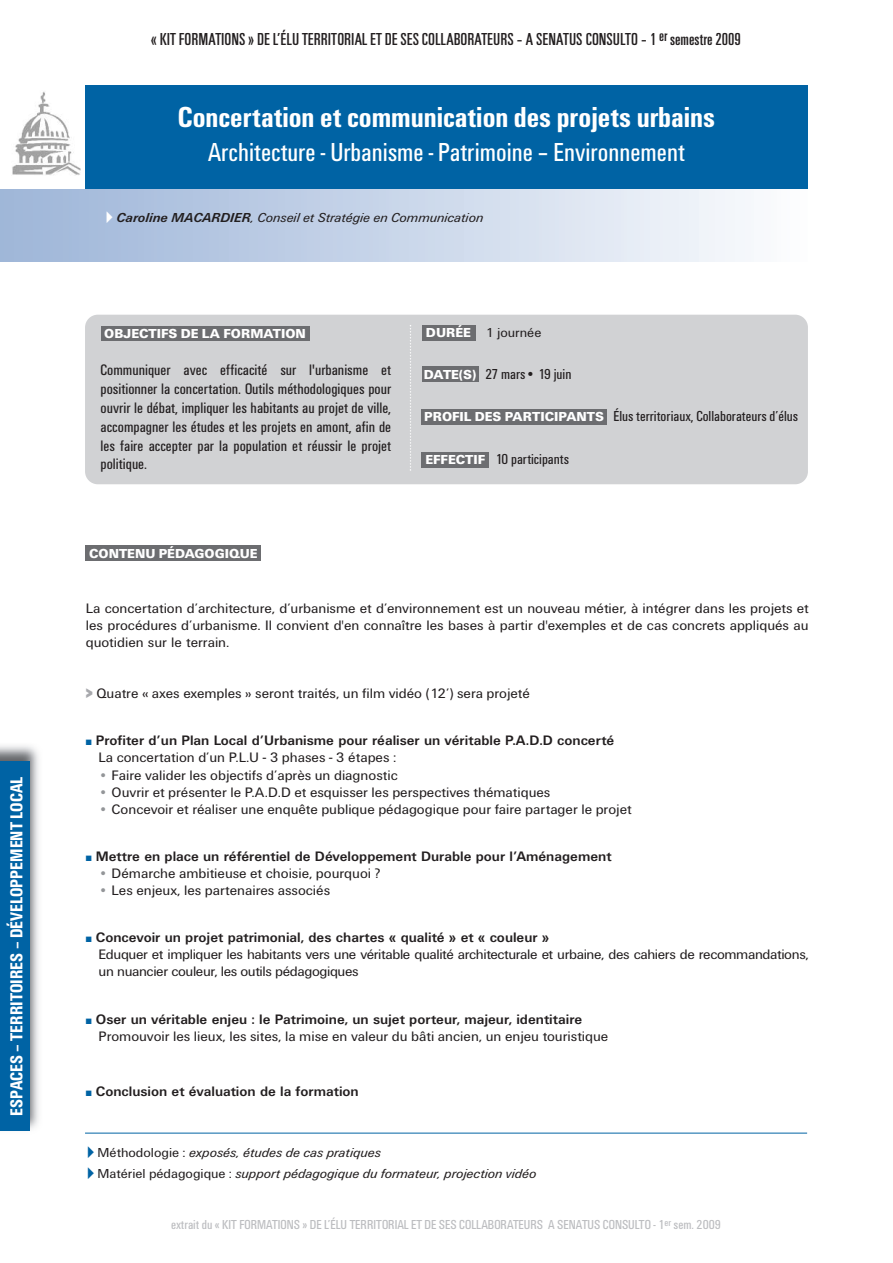
<style>
.page{position:relative;width:893px;height:1263px;background:#fff}
.page>*{position:absolute;margin:0;border:0;box-sizing:border-box;transform-origin:0 0}
.t1{font:700 condensed 30px "Unitus T";color:#fff}
.t2{font:condensed 27px "Unitus T";color:#fff}
.t3{font:condensed 18px "Unitus T";color:#231f20}
.t4{font:700 condensed 18px "Unitus T";color:#fff}
.t5{font:condensed 15.75px/18.9px "Unitus T";color:#231f20;text-align:justify}
.t6{font:condensed 15px "Unitus T";color:#231f20}
.t7{font:14.25px/17.1px "Unitus T";color:#231f20;text-align:justify}
.t8{font:700 14.25px "Unitus T";color:#231f20}
.t9{font:14.25px/17.1px "Unitus T";letter-spacing:-.025em;color:#231f20}
.t10{font:italic 13.5px "Unitus T";color:#231f20}
.t11{font:condensed 13.5px "Unitus T";color:#bcbdc0}
.t12{font:900 13.5px "Unitus T";color:#fff}
.t13{font:13.5px "Unitus T";color:#231f20}
.s1{font-family:"European Pi Three";font-style:normal;color:#fff}
.s2{font-weight:700}
.s3{font-weight:800;color:#a8a9ad}
.s4{color:#939598}
.s5{font-family:"European Pi Three";font-style:normal;color:#0063a4}
.s6{font-style:normal}
</style>
<div class="page">
<img style="left:0;top:745px;width:39px;height:384px">
<div style="left:0;top:761px;width:30px;height:370px;background:#0063a4"></div>
<div style="left:0;top:189px;width:808px;height:72px;background:linear-gradient(to right,#9cb4d7,#fbfcfe)"></div>
<div style="left:85px;top:315px;width:723px;height:169px;background:#d1d2d4;border-radius:13px"></div>
<div style="left:85px;top:85px;width:723px;height:104px;background:#0063a4"></div>
<div style="left:101px;top:327px;width:209px;height:14px;background:#6c6d70"></div>
<div style="left:422px;top:366px;width:57px;height:16px;background:#6c6d70"></div>
<div style="left:422px;top:325px;width:53px;height:15px;background:#6c6d70"></div>
<div style="left:422px;top:452px;width:67px;height:16px;background:#6c6d70"></div>
<div style="left:422px;top:409px;width:185px;height:16px;background:#6c6d70"></div>
<div style="left:86px;top:545px;width:175px;height:16px;background:#6c6d70"></div>
<svg style="left:410px;top:325px;width:1px;height:146px"></svg>
<img style="left:12px;top:91px;width:69px;height:84px">
<hr style="left:85px;top:1133px;width:722px;height:1px;background:#0063a4">
<p class="t4" style="left:6px;top:1115px;width:340px;rotate:-90deg">ESPACES – TERRITOIRES – DÉVELOPPEMENT LOCAL</p>
<p class="t3" style="left:151px;top:28px;width:591px">« KIT FORMATIONS » DE L’ÉLU TERRITORIAL ET DE SES COLLABORATEURS – A SENATUS CONSULTO– 1 <sup>er</sup> semestre2009</p>
<h1 class="t1" style="left:178px;top:99px;width:539px">Concertation et communication des projets urbains</h1>
<h2 class="t2" style="left:208px;top:136px;width:478px">Architecture - Urbanisme - Patrimoine – Environnement</h2>
<p class="t10" style="left:106px;top:209px;width:379px"><span class="s1">-</span> <span class="s2">Caroline MACARDIER</span>, Conseil et Stratégie en Communication</p>
<p class="t12" style="left:426px;top:325px;width:47px">DURÉE</p>
<p class="t12" style="left:104px;top:326px;width:203px">OBJECTIFS DE LA FORMATION</p>
<p class="t13" style="left:486px;top:325px;width:57px">1 journée</p>
<p class="t6" style="left:485px;top:365px;width:88px">27 mars• 19 juin</p>
<p class="t5" style="left:101px;top:360px;width:292px">Communiquer avec efficacité sur l'urbanisme et positionner la concertation. Outils méthodologiques pour ouvrir le débat, impliquer les habitants au projet de ville, accompagner les études et les projets en amont, afin de les faire accepter par la population et réussir le projet politique.</p>
<p class="t12" style="left:424px;top:366px;width:54px">DATE(S)</p>
<p class="t12" style="left:424px;top:409px;width:181px">PROFIL DES PARTICIPANTS</p>
<p class="t6" style="left:496px;top:450px;width:75px">10 participants</p>
<p class="t12" style="left:425px;top:451px;width:61px">EFFECTIF</p>
<p class="t6" style="left:613px;top:407px;width:186px">Élus territoriaux, Collaborateurs d’élus</p>
<p class="t12" style="left:89px;top:545px;width:170px">CONTENU PÉDAGOGIQUE</p>
<p class="t7" style="left:86px;top:599px;width:724px">La concertation d’architecture, d’urbanisme et d’environnement est un nouveau métier, à intégrer dans les projets et les procédures d’urbanisme. Il convient d'en connaître les bases à partir d'exemples et de cas concrets appliqués au quotidien sur le terrain.</p>
<p class="t7" style="left:86px;top:685px;width:445px"><span class="s3">&gt;</span> Quatre « axes exemples » seront traités, un film vidéo (12’) sera projeté</p>
<p class="t8" style="left:96px;top:732px;width:520px">Profiter d’un Plan Local d’Urbanisme pour réaliser un véritable P.A.D.D concerté</p>
<p class="t7" style="left:99px;top:749px;width:299px">La concertation d’un P.L.U - 3 phases - 3 étapes :</p>
<p class="t7" style="left:99px;top:766px;width:301px"><span class="s4">•</span> Faire valider les objectifs d’après un diagnostic</p>
<p class="t7" style="left:99px;top:783px;width:453px"><span class="s4">•</span> Ouvrir et présenter le P.A.D.D et esquisser les perspectives thématiques</p>
<p class="t7" style="left:99px;top:800px;width:535px"><span class="s4">•</span> Concevoir et réaliser une enquête publique pédagogique pour faire partager le projet</p>
<p class="t8" style="left:96px;top:848px;width:517px">Mettre en place un référentiel de Développement Durable pour l’Aménagement</p>
<p class="t7" style="left:99px;top:864px;width:283px"><span class="s4">•</span> Démarche ambitieuse et choisie, pourquoi ?</p>
<p class="t7" style="left:99px;top:881px;width:233px"><span class="s4">•</span> Les enjeux, les partenaires associés</p>
<p class="t8" style="left:96px;top:929px;width:455px">Concevoir un projet patrimonial, des chartes « qualité » et « couleur »</p>
<p class="t9" style="left:99px;top:946px;width:712px">Eduquer et impliquer les habitants vers une véritable qualité architecturale et urbaine, des cahiers de recommandations, un nuancier couleur, les outils pédagogiques</p>
<p class="t8" style="left:96px;top:1010px;width:488px">Oser un véritable enjeu : le Patrimoine, un sujet porteur, majeur, identitaire</p>
<p class="t7" style="left:99px;top:1027px;width:511px">Promouvoir les lieux, les sites, la mise en valeur du bâti ancien, un enjeu touristique</p>
<p class="t8" style="left:96px;top:1082px;width:264px">Conclusion et évaluation de la formation</p>
<p class="t10" style="left:87px;top:1144px;width:295px"><span class="s5">-</span> <span class="s6">Méthodologie :</span> exposés, études de cas pratiques</p>
<p class="t10" style="left:87px;top:1165px;width:451px"><span class="s5">-</span> <span class="s6">Matériel pédagogique :</span> support pédagogique du formateur, projection vidéo</p>
<p class="t11" style="left:171px;top:1217px;width:551px">extrait du « KIT FORMATIONS » DE L’ÉLU TERRITORIAL ET DE SES COLLABORATEURS A SENATUS CONSULTO - 1<sup>er</sup> sem. 2009</p>
</div>
